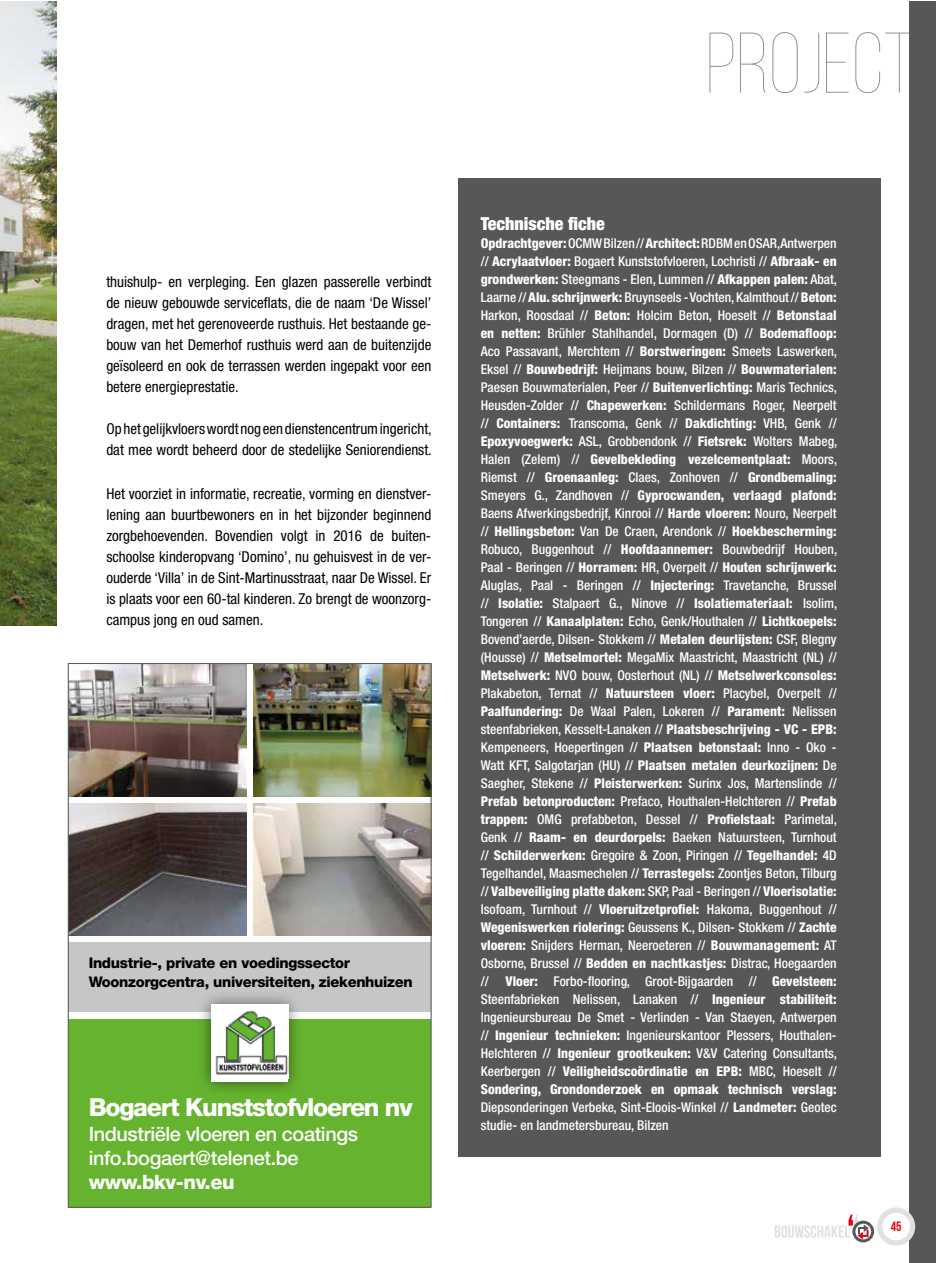
<style>
.page{position:relative;width:936px;height:1263px;background:#fff}
.page>*{position:absolute;margin:0;border:0;box-sizing:border-box;transform-origin:0 0}
.t1{font:100 85.65px "Bebas Neue";color:#7e7e7d}
.t2{font:800 24.9px "Helvetica Neue LT Std";letter-spacing:-.05em;color:#fff}
.t3{font:500 19.95px/23.9px "Helvetica Neue LT Std";letter-spacing:-.02em;color:#fff}
.t4{font:800 19.95px "Helvetica Neue LT Std";letter-spacing:-.02em;color:#fff}
.t5{font:900 condensed 18px "Helvetica Neue LT Std";color:#fff}
.t6{font:condensed 15px/21px "Helvetica Neue LT Std";color:#000;text-align:justify}
.t7{font:800 14.7px/19px "Helvetica Neue LT Std";letter-spacing:-.02em;color:#000}
.t8{font:500 condensed 13.5px/18px "Helvetica Neue LT Std";color:#fff;text-align:justify}
.t9{font:700 13.5px "Bebas Neue";color:#e30613}
.s1{font-weight:800}
</style>
<div class="page">
<img style="left:0;top:1px;width:57px;height:624px">
<div style="left:458px;top:179px;width:422px;height:978px;background:#575756"></div>
<div style="left:68px;top:1019px;width:363px;height:188px;background:#65b32e"></div>
<div style="left:68px;top:942px;width:363px;height:69px;background:#c6c6c6"></div>
<img style="left:70px;top:665px;width:176px;height:132px">
<img style="left:253px;top:803px;width:176px;height:133px">
<img style="left:70px;top:803px;width:176px;height:133px">
<img style="left:253px;top:665px;width:176px;height:132px">
<img style="left:197px;top:995px;width:105px;height:95px">
<div style="left:211px;top:1005px;width:77px;height:76px;background:#fff"></div>
<img style="left:215px;top:1010px;width:73px;height:65px">
<hr style="left:431px;top:663px;width:1px;height:544px;background:#65b32e">
<div style="left:909px;top:1px;width:25px;height:1262px;background:#575756"></div>
<div style="left:877px;top:1207px;width:38px;height:38px;border:5px solid #e1e1e1;border-radius:50%"></div>
<div style="left:852px;top:1221px;width:22px;height:21px;border:3px solid #575756;border-radius:50%"></div>
<svg style="left:775px;top:1214px;width:94px;height:25px"></svg>
<h1 class="t1" style="left:706px;top:18px;width:210px">PROJECT</h1>
<p class="t6" style="left:106px;top:271px;width:326px">thuishulp- en verpleging. Een glazen passerelle verbindt de nieuw gebouwde serviceflats, die de naam ‘De Wissel’ dragen, met het gerenoveerde rusthuis. Het bestaande ge&shy;bouw van het Demerhof rusthuis werd aan de buitenzijde geïsoleerd en ook de terrassen werden ingepakt voor een betere energieprestatie.</p>
<p class="t6" style="left:106px;top:418px;width:327px">Op het gelijkvloers wordt nog een dienstencentrum ingericht, dat mee wordt beheerd door de stedelijke Seniorendienst.</p>
<p class="t6" style="left:106px;top:483px;width:326px">Het voorziet in informatie, recreatie, vorming en dienstver&shy;lening aan buurtbewoners en in het bijzonder beginnend zorgbehoevenden. Bovendien volgt in 2016 de buiten&shy;schoolse kinderopvang ‘Domino’, nu gehuisvest in de ver&shy;ouderde ‘Villa’ in de Sint-Martinusstraat, naar De Wissel. Er is plaats voor een 60-tal kinderen. Zo brengt de woonzorg&shy;campus jong en oud samen.</p>
<p class="t7" style="left:89px;top:953px;width:325px">Industrie-, private en voedingssector<br>Woonzorgcentra, universiteiten, ziekenhuizen</p>
<h2 class="t2" style="left:89px;top:1093px;width:325px">Bogaert Kunststofvloeren nv</h2>
<h3 class="t3" style="left:89px;top:1121px;width:271px">Industriële vloeren en coatings info.bogaert@telenet.be</h3>
<h3 class="t4" style="left:89px;top:1169px;width:147px">www.bkv-nv.eu</h3>
<h3 class="t5" style="left:480px;top:212px;width:126px">Technische fiche</h3>
<p class="t8" style="left:480px;top:234px;width:358px"><span class="s1">Opdrachtgever:</span> OCMW Bilzen // <span class="s1">Architect:</span> RDBM en OSAR, Antwerpen // <span class="s1">Acrylaatvloer:</span> Bogaert Kunststofvloeren, Lochristi // <span class="s1">Afbraak- en grondwerken:</span> Steegmans - Elen, Lummen // <span class="s1">Afkappen palen:</span> Abat, Laarne // <span class="s1">Alu. schrijnwerk:</span> Bruynseels - Vochten, Kalmthout // <span class="s1">Beton:<br></span>Harkon, Roosdaal // <span class="s1">Beton:</span> Holcim Beton, Hoeselt // <span class="s1">Betonstaal en netten:</span> Brühler Stahlhandel, Dormagen (D) // <span class="s1">Bodemafloop:<br></span>Aco Passavant, Merchtem // <span class="s1">Borstweringen:</span> Smeets Laswerken, Eksel // <span class="s1">Bouwbedrijf:</span> Heijmans bouw, Bilzen // <span class="s1">Bouwmaterialen:<br></span>Paesen Bouwmaterialen, Peer // <span class="s1">Buitenverlichting:</span> Maris Technics, Heusden-Zolder // <span class="s1">Chapewerken:</span> Schildermans Roger, Neerpelt // <span class="s1">Containers:</span> Transcoma, Genk // <span class="s1">Dakdichting:</span> VHB, Genk // <span class="s1">Epoxyvoegwerk:</span> ASL, Grobbendonk // <span class="s1">Fietsrek:</span> Wolters Mabeg, Halen (Zelem) // <span class="s1">Gevelbekleding vezelcementplaat:</span> Moors, Riemst // <span class="s1">Groenaanleg:</span> Claes, Zonhoven // <span class="s1">Grondbemaling:<br></span>Smeyers G., Zandhoven // <span class="s1">Gyprocwanden, verlaagd plafond:<br></span>Baens Afwerkingsbedrijf, Kinrooi // <span class="s1">Harde vloeren:</span> Nouro, Neerpelt // <span class="s1">Hellingsbeton:</span> Van De Craen, Arendonk // <span class="s1">Hoekbescherming:<br></span>Robuco, Buggenhout // <span class="s1">Hoofdaannemer:</span> Bouwbedrijf Houben, Paal - Beringen // <span class="s1">Horramen:</span> HR, Overpelt // <span class="s1">Houten schrijnwerk:<br></span>Aluglas, Paal - Beringen // <span class="s1">Injectering:</span> Travetanche, Brussel // <span class="s1">Isolatie:</span> Stalpaert G., Ninove // <span class="s1">Isolatiemateriaal:</span> Isolim, Tongeren // <span class="s1">Kanaalplaten:</span> Echo, Genk/Houthalen // <span class="s1">Lichtkoepels:<br></span>Bovend’aerde, Dilsen- Stokkem // <span class="s1">Metalen deurlijsten:</span> CSF, Blegny (Housse) // <span class="s1">Metselmortel:</span> MegaMix Maastricht, Maastricht (NL) // <span class="s1">Metselwerk:</span> NVO bouw, Oosterhout (NL) // <span class="s1">Metselwerkconsoles:<br></span>Plakabeton, Ternat // <span class="s1">Natuursteen vloer:</span> Placybel, Overpelt // <span class="s1">Paalfundering:</span> De Waal Palen, Lokeren // <span class="s1">Parament:</span> Nelissen steenfabrieken, Kesselt-Lanaken // <span class="s1">Plaatsbeschrijving - VC - EPB:<br></span>Kempeneers, Hoepertingen // <span class="s1">Plaatsen betonstaal:</span> Inno - Oko - Watt KFT, Salgotarjan (HU) // <span class="s1">Plaatsen metalen deurkozijnen:</span> De Saegher, Stekene // <span class="s1">Pleisterwerken:</span> Surinx Jos, Martenslinde // <span class="s1">Prefab betonproducten:</span> Prefaco, Houthalen-Helchteren // <span class="s1">Prefab trappen:</span> OMG prefabbeton, Dessel // <span class="s1">Profielstaal:</span> Parimetal, Genk // <span class="s1">Raam- en deurdorpels:</span> Baeken Natuursteen, Turnhout // <span class="s1">Schilderwerken:</span> Gregoire &amp; Zoon, Piringen // <span class="s1">Tegelhandel:</span> 4D Tegelhandel, Maasmechelen // <span class="s1">Terrastegels:</span> Zoontjes Beton, Tilburg // <span class="s1">Valbeveiliging platte daken:</span> SKP, Paal - Beringen // <span class="s1">Vloerisolatie:<br></span>Isofoam, Turnhout // <span class="s1">Vloeruitzetprofiel:</span> Hakoma, Buggenhout // <span class="s1">Wegeniswerken riolering:</span> Geussens K., Dilsen- Stokkem // <span class="s1">Zachte vloeren:</span> Snijders Herman, Neeroeteren // <span class="s1">Bouwmanagement:</span> AT Osborne, Brussel // <span class="s1">Bedden en nachtkastjes:</span> Distrac, Hoegaarden // <span class="s1">Vloer:</span> Forbo-flooring, Groot-Bijgaarden // <span class="s1">Gevelsteen:<br></span>Steenfabrieken Nelissen, Lanaken // <span class="s1">Ingenieur stabiliteit:<br></span>Ingenieursbureau De Smet - Verlinden - Van Staeyen, Antwerpen // <span class="s1">Ingenieur technieken:</span> Ingenieurskantoor Plessers, Houthalen-Helchteren // <span class="s1">Ingenieur grootkeuken:</span> V&amp;V Catering Consultants, Keerbergen // <span class="s1">Veiligheidscoördinatie en EPB:</span> MBC, Hoeselt // <span class="s1">Sondering, Grondonderzoek en opmaak technisch verslag:<br></span>Diepsonderingen Verbeke, Sint-Eloois-Winkel // <span class="s1">Landmeter:</span> Geotec studie- en landmetersbureau, Bilzen</p>
<p class="t9" style="left:890px;top:1219px;width:12px">45</p>
</div>
